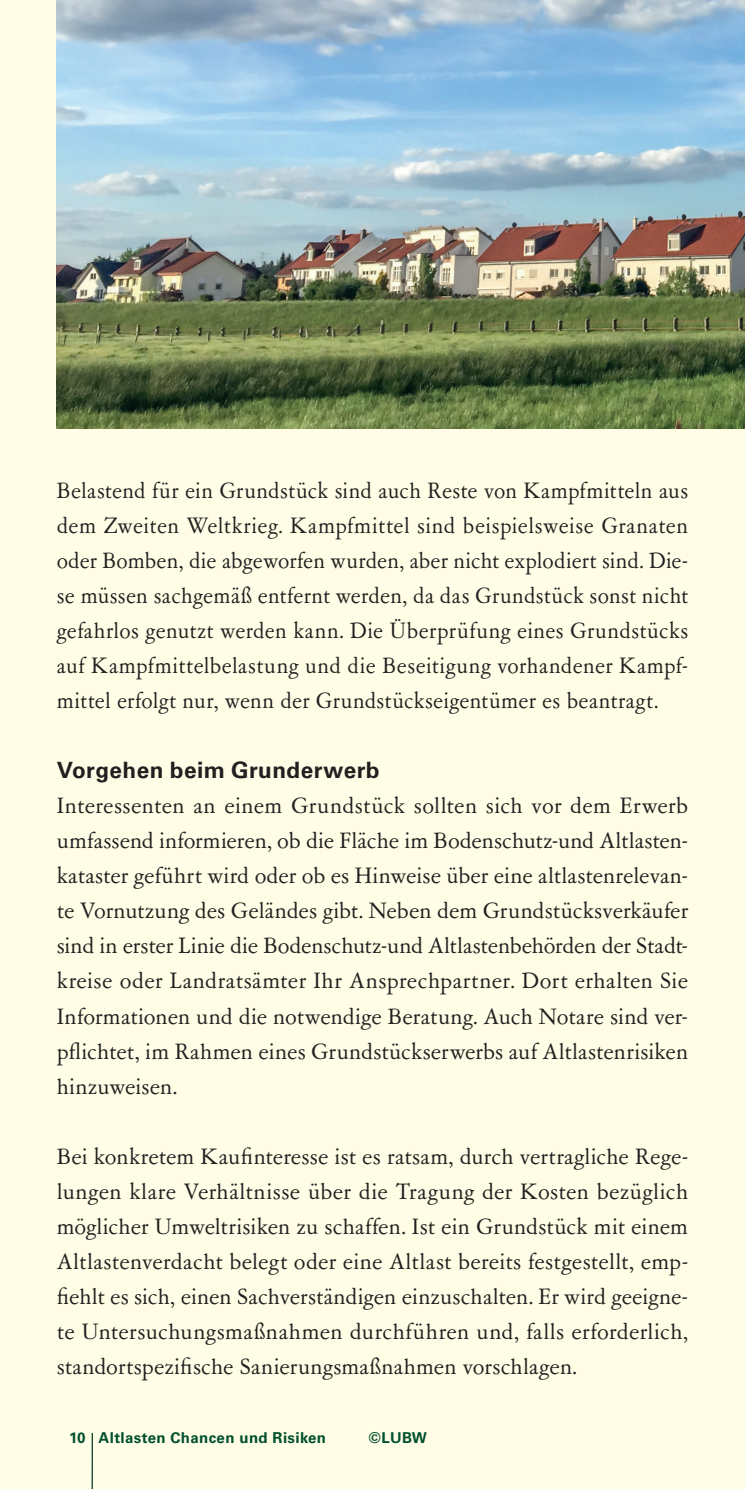
<style>
.page{position:relative;width:745px;height:1489px;background:#fff}
.page>*{position:absolute;margin:0;border:0;box-sizing:border-box;transform-origin:0 0}
.t1{font:25px/35px "Garamont Amst SB Rom";letter-spacing:.01em;color:#231f20;text-align:justify}
.t2{font:25px/35px "Garamont Amst SB Rom";letter-spacing:.01em;color:#231f20;text-align:justify;scale:.96 1}
.t3{font:700 22.5px "Univers LT";letter-spacing:.02em;color:#231f20}
.t4{font:700 15px "Univers LT";letter-spacing:.025em;color:#00502e}
</style>
<div class="page">
<div style="left:0;top:0;width:744px;height:1488px;background:#fffde5"></div>
<hr style="left:92px;top:1432px;width:1px;height:56px;background:#003e20">
<img style="left:57px;top:0;width:687px;height:428px">
<p class="t2" style="left:57px;top:474px;width:659px">Belastend für ein Grundstück sind auch Reste von Kampfmitteln aus dem Zweiten Weltkrieg. Kampfmittel sind beispielsweise Granaten oder Bomben, die abgeworfen wurden, aber nicht explodiert sind. Die&shy;se müssen sachgemäß entfernt werden, da das Grundstück sonst nicht gefahrlos genutzt werden kann. Die Überprüfung eines Grundstücks auf Kampfmittelbelastung und die Beseitigung vorhandener Kampf&shy;mittel erfolgt nur, wenn der Grundstückseigentümer es beantragt.</p>
<p class="t3" style="left:57px;top:757px;width:324px">Vorgehen beim Grunderwerb</p>
<p class="t1" style="left:57px;top:789px;width:632px">Interessenten an einem Grundstück sollten sich vor dem Erwerb umfassend informieren, ob die Fläche im Bodenschutz-und Altlasten&shy;kataster geführt wird oder ob es Hinweise über eine altlastenrelevan&shy;te Vornutzung des Geländes gibt. Neben dem Grundstücksverkäufer sind in erster Linie die Bodenschutz-und Altlastenbehörden der Stadt&shy;kreise oder Landratsämter Ihr Ansprechpartner. Dort erhalten Sie Informationen und die notwendige Beratung. Auch Notare sind ver&shy;pflichtet, im Rahmen eines Grundstückserwerbs auf Altlastenrisiken hinzuweisen.</p>
<p class="t1" style="left:57px;top:1139px;width:632px">Bei konkretem Kaufinteresse ist es ratsam, durch vertragliche Rege&shy;lungen klare Verhältnisse über die Tragung der Kosten bezüglich möglicher Umweltrisiken zu schaffen. Ist ein Grundstück mit einem Altlastenverdacht belegt oder eine Altlast bereits festgestellt, emp&shy;fiehlt es sich, einen Sachverständigen einzuschalten. Er wird geeigne&shy;te Untersuchungsmaßnahmen durchführen und, falls erforderlich, standortspezifische Sanierungsmaßnahmen vorschlagen.</p>
<p class="t4" style="left:69px;top:1428px;width:258px">10 Altlasten Chancen und Risiken</p>
<p class="t4" style="left:369px;top:1428px;width:59px">©LUBW</p>
</div>
